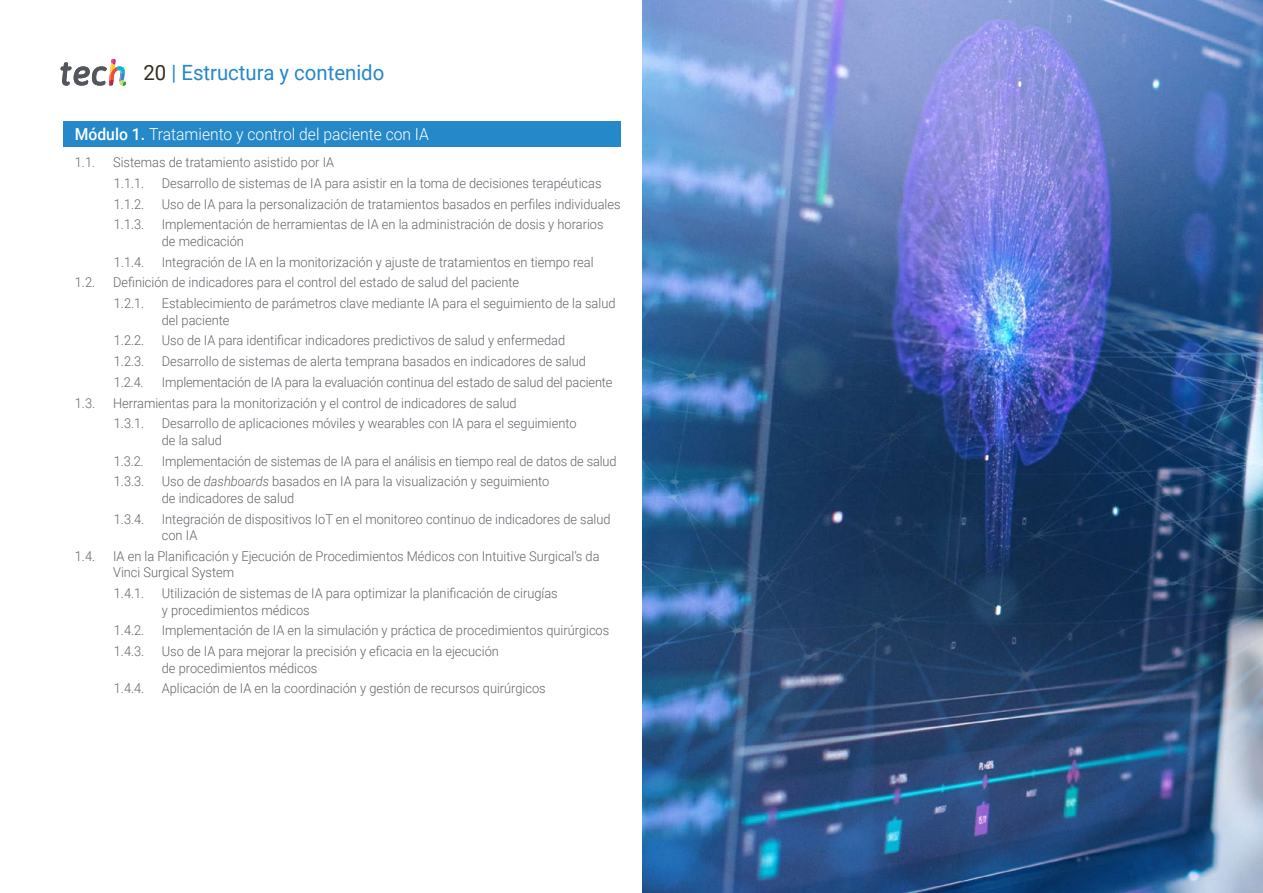
<style>
.page{position:relative;width:1263px;height:893px;background:#fff}
.page>*{position:absolute;margin:0;border:0;box-sizing:border-box;transform-origin:0 0}
.t1{font:21px "Roboto";color:#2488c9}
.t2{font:300 16.5px "Roboto";color:#fff;scale:.95 1}
.t3{font:300 13.5px/16.5px "Roboto";color:#61646a;scale:.95 1}
.s1{color:#312e20}
.s2{font-weight:500}
.s3{font-style:italic}
</style>
<div class="page">
<img style="left:642px;top:0;width:621px;height:893px">
<div style="left:64px;top:121px;width:557px;height:25px;background:#2488c9"></div>
<svg style="left:61px;top:59px;width:65px;height:27px"></svg>
<h1 class="t1" style="left:144px;top:57px;width:242px"><span class="s1">20</span> | Estructura y contenido</h1>
<p class="t2" style="left:75px;top:123px;width:374px"><span class="s2">Módulo 1.</span> Tratamiento y control del paciente con IA</p>
<p class="t3" style="left:75px;top:154px;width:23px">1.1.</p>
<p class="t3" style="left:113px;top:151px;width:234px;line-height:20.7px">Sistemas de tratamiento asistido por IA<br>1.1.1.</p>
<p class="t3" style="left:162px;top:174px;width:464px">Desarrollo de sistemas de IA para asistir en la toma de decisiones terapéuticas</p>
<p class="t3" style="left:114px;top:195px;width:34px">1.1.2.</p>
<p class="t3" style="left:162px;top:195px;width:484px">Uso de IA para la personalización de tratamientos basados en perfiles individuales</p>
<p class="t3" style="left:114px;top:216px;width:34px">1.1.3.</p>
<p class="t3" style="left:162px;top:216px;width:466px">Implementación de herramientas de IA en la administración de dosis y horarios de medicación</p>
<p class="t3" style="left:114px;top:253px;width:34px">1.1.4.</p>
<p class="t3" style="left:162px;top:253px;width:456px">Integración de IA en la monitorización y ajuste de tratamientos en tiempo real</p>
<p class="t3" style="left:75px;top:274px;width:23px">1.2.</p>
<p class="t3" style="left:113px;top:272px;width:429px;line-height:20.7px">Definición de indicadores para el control del estado de salud del paciente<br>1.2.1.</p>
<p class="t3" style="left:162px;top:295px;width:479px">Establecimiento de parámetros clave mediante IA para el seguimiento de la salud del paciente</p>
<p class="t3" style="left:114px;top:332px;width:34px">1.2.2.</p>
<p class="t3" style="left:162px;top:332px;width:426px">Uso de IA para identificar indicadores predictivos de salud y enfermedad</p>
<p class="t3" style="left:114px;top:353px;width:34px">1.2.3.</p>
<p class="t3" style="left:162px;top:353px;width:448px">Desarrollo de sistemas de alerta temprana basados en indicadores de salud</p>
<p class="t3" style="left:114px;top:373px;width:33px">1.2.4.</p>
<p class="t3" style="left:162px;top:373px;width:476px">Implementación de IA para la evaluación continua del estado de salud del paciente</p>
<p class="t3" style="left:75px;top:394px;width:23px">1.3.</p>
<p class="t3" style="left:113px;top:392px;width:426px;line-height:20.7px">Herramientas para la monitorización y el control de indicadores de salud<br>1.3.1.</p>
<p class="t3" style="left:162px;top:415px;width:438px">Desarrollo de aplicaciones móviles y wearables con IA para el seguimiento de la salud</p>
<p class="t3" style="left:114px;top:452px;width:33px">1.3.2.</p>
<p class="t3" style="left:162px;top:452px;width:480px">Implementación de sistemas de IA para el análisis en tiempo real de datos de salud</p>
<p class="t3" style="left:114px;top:473px;width:34px">1.3.3.</p>
<p class="t3" style="left:162px;top:473px;width:409px">Uso de <span class="s3">dashboards</span> basados en IA para la visualización y seguimiento de indicadores de salud</p>
<p class="t3" style="left:114px;top:510px;width:34px">1.3.4.</p>
<p class="t3" style="left:162px;top:510px;width:474px">Integración de dispositivos IoT en el monitoreo continuo de indicadores de salud con IA</p>
<p class="t3" style="left:75px;top:547px;width:23px">1.4.</p>
<p class="t3" style="left:113px;top:547px;width:514px">IA en la Planificación y Ejecución de Procedimientos Médicos con Intuitive Surgical’s da<br>Vinci Surgical System</p>
<p class="t3" style="left:114px;top:584px;width:34px">1.4.1.</p>
<p class="t3" style="left:162px;top:584px;width:418px">Utilización de sistemas de IA para optimizar la planificación de cirugías y procedimientos médicos</p>
<p class="t3" style="left:114px;top:622px;width:34px">1.4.2.</p>
<p class="t3" style="left:162px;top:622px;width:472px">Implementación de IA en la simulación y práctica de procedimientos quirúrgicos</p>
<p class="t3" style="left:114px;top:642px;width:34px">1.4.3.</p>
<p class="t3" style="left:162px;top:642px;width:356px">Uso de IA para mejorar la precisión y eficacia en la ejecución de procedimientos médicos</p>
<p class="t3" style="left:114px;top:680px;width:34px">1.4.4.</p>
<p class="t3" style="left:162px;top:680px;width:406px">Aplicación de IA en la coordinación y gestión de recursos quirúrgicos</p>
</div>
